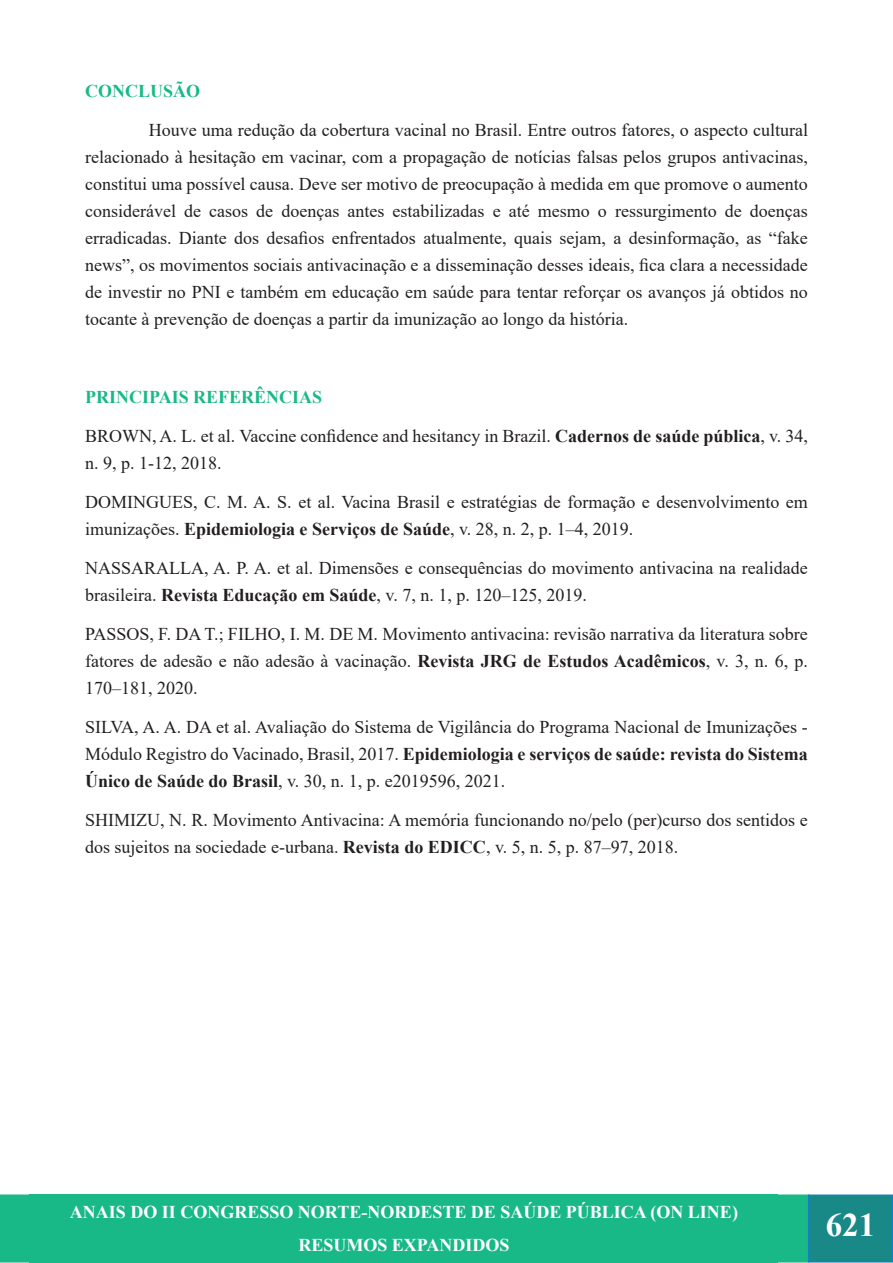
<style>
.page{position:relative;width:893px;height:1263px;background:#fff}
.page>*{position:absolute;margin:0;border:0;box-sizing:border-box;transform-origin:0 0}
.t1{font:700 33px "Times New Roman";color:#fff}
.t2{font:18px/27px "Times New Roman";color:#231f20}
.t3{font:700 18px/33px "Times New Roman";color:#fff;text-align:center}
.t4{font:700 18px "Times New Roman";color:#18b987}
.s1{font-weight:700}
</style>
<div class="page">
<div style="left:0;top:1194px;width:808px;height:68px;background:#18b987"></div>
<div style="left:809px;top:1195px;width:83px;height:67px;background:#188987"></div>
<div style="left:808px;top:1194px;width:85px;height:68px;border:2px solid #167ec4"></div>
<div style="left:30px;top:1194px;width:748px;height:68px;background:#18b987"></div>
<p class="t4" style="left:85px;top:78px;width:117px">CONCLUSÃO</p>
<p class="t2" style="left:85px;top:116px;width:724px;text-align:justify;text-indent:64px">Houve uma redução da cobertura vacinal no Brasil. Entre outros fatores, o aspecto cultural relacionado à hesitação em vacinar, com a propagação de notícias falsas pelos grupos antivacinas, constitui uma possível causa. Deve ser motivo de preocupação à medida em que promove o aumento considerável de casos de doenças antes estabilizadas e até mesmo o ressurgimento de doenças erradicadas. Diante dos desafios enfrentados atualmente, quais sejam, a desinformação, as “fake news”, os movimentos sociais antivacinação e a disseminação desses ideais, fica clara a necessidade de investir no PNI e também em educação em saúde para tentar reforçar os avanços já obtidos no tocante à prevenção de doenças a partir da imunização ao longo da história.</p>
<p class="t4" style="left:85px;top:384px;width:239px">PRINCIPAIS REFERÊNCIAS</p>
<p class="t2" style="left:85px;top:422px;width:724px">BROWN, A. L. et al. Vaccine confidence and hesitancy in Brazil. <span class="s1">Cadernos de saúde pública</span>, v. 34, n. 9, p. 1-12, 2018.</p>
<p class="t2" style="left:85px;top:488px;width:724px">DOMINGUES, C. M. A. S. et al. Vacina Brasil e estratégias de formação e desenvolvimento em imunizações. <span class="s1">Epidemiologia e Serviços de Saúde</span>, v. 28, n. 2, p. 1–4, 2019.</p>
<p class="t2" style="left:85px;top:554px;width:724px">NASSARALLA, A. P. A. et al. Dimensões e consequências do movimento antivacina na realidade brasileira. <span class="s1">Revista Educação em Saúde</span>, v. 7, n. 1, p. 120–125, 2019.</p>
<p class="t2" style="left:85px;top:620px;width:724px;text-align:justify">PASSOS, F. DA T.; FILHO, I. M. DE M. Movimento antivacina: revisão narrativa da literatura sobre fatores de adesão e não adesão à vacinação. <span class="s1">Revista JRG de Estudos Acadêmicos</span>, v. 3, n. 6, p.<br>170–181, 2020.</p>
<p class="t2" style="left:85px;top:713px;width:724px;text-align:justify">SILVA, A. A. DA et al. Avaliação do Sistema de Vigilância do Programa Nacional de Imunizações - Módulo Registro do Vacinado, Brasil, 2017. <span class="s1">Epidemiologia e serviços de saúde: revista do Sistema Único de Saúde do Brasil</span>, v. 30, n. 1, p. e2019596, 2021.</p>
<p class="t2" style="left:85px;top:806px;width:724px">SHIMIZU, N. R. Movimento Antivacina: A memória funcionando no/pelo (per)curso dos sentidos e dos sujeitos na sociedade e-urbana. <span class="s1">Revista do EDICC</span>, v. 5, n. 5, p. 87–97, 2018.</p>
<p class="t3" style="left:70px;top:1195px;width:669px">ANAIS DO II CONGRESSO NORTE-NORDESTE DE SAÚDE PÚBLICA (ON LINE)<br>RESUMOS EXPANDIDOS</p>
<h1 class="t1" style="left:826px;top:1201px;width:51px">621</h1>
</div>
